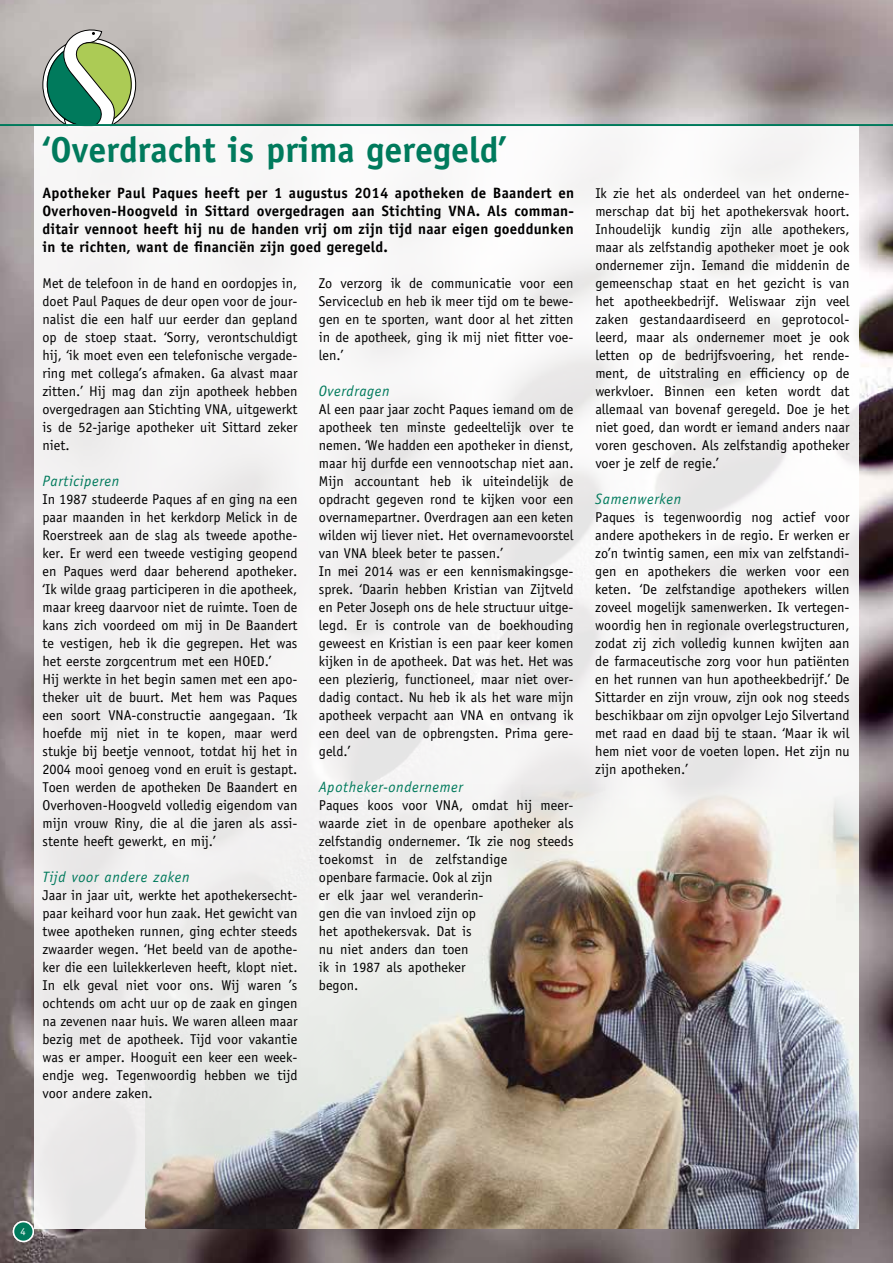
<style>
.page{position:relative;width:893px;height:1263px;background:#fff}
.page>*{position:absolute;margin:0;border:0;box-sizing:border-box;transform-origin:0 0}
.t1{font:700 36px "Officina Sans";color:#007a5c}
.t2{font:700 15px/18px "Officina Sans";letter-spacing:.015em;color:#000;text-align:justify}
.t3{font:italic 15px "Officina Sans";letter-spacing:.04em;color:#007a5c}
.t4{font:14.25px/18px "Officina Sans";color:#000;text-align:justify}
.t5{font:10.5px "Officina Sans";color:#fff}
</style>
<div class="page">
<img style="left:0;top:0;width:893px;height:1263px">
<svg style="left:43px;top:30px;width:93px;height:94px"></svg>
<div style="left:34px;top:126px;width:825px;height:1103px;background:linear-gradient(to bottom,#f9f8f8,#eae8e9)"></div>
<div style="left:14px;top:1221px;width:19px;height:20px;background:#007a5c;border-radius:50%"></div>
<div style="left:13px;top:1221px;width:21px;height:21px;border:2px solid #fff;border-radius:50%"></div>
<hr style="left:0;top:124px;width:893px;height:2px;background:#007a5c">
<img style="left:145px;top:784px;width:714px;height:445px">
<h1 class="t1" style="left:43px;top:127px;width:465px">‘Overdracht is prima geregeld’</h1>
<p class="t2" style="left:43px;top:184px;width:533px">Apotheker Paul Paques heeft per 1 augustus 2014 apotheken de Baandert en Overhoven-Hoogveld in Sittard overgedragen aan Stichting VNA. Als comman&shy;ditair vennoot heeft hij nu de handen vrij om zijn tijd naar eigen goeddunken in te richten, want de financiën zijn goed geregeld.</p>
<p class="t4" style="left:43px;top:274px;width:257px">Met de telefoon in de hand en oordopjes in, doet Paul Paques de deur open voor de jour&shy;nalist die een half uur eerder dan gepland op de stoep staat. ‘Sorry, verontschuldigt hij, ‘ik moet even een telefonische vergade&shy;ring met collega’s afmaken. Ga alvast maar zitten.’ Hij mag dan zijn apotheek hebben overgedragen aan Stichting VNA, uitgewerkt is de 52-jarige apotheker uit Sittard zeker niet.</p>
<p class="t3" style="left:43px;top:472px;width:78px">Participeren</p>
<p class="t4" style="left:43px;top:490px;width:257px;text-align:left">In 1987 studeerde Paques af en ging na een paar maanden in het kerkdorp Melick in de Roerstreek aan de slag als tweede apothe&shy;ker. Er werd een tweede vestiging geopend en Paques werd daar beherend apotheker. ‘Ik wilde graag participeren in die apotheek, maar kreeg daarvoor niet de ruimte. Toen de kans zich voordeed om mij in De Baandert te vestigen, heb ik die gegrepen. Het was het eerste zorgcentrum met een HOED.’<br>Hij werkte in het begin samen met een apo&shy;theker uit de buurt. Met hem was Paques een soort VNA-constructie aangegaan. ‘Ik hoefde mij niet in te kopen, maar werd stukje bij beetje vennoot, totdat hij het in 2004 mooi genoeg vond en eruit is gestapt.<br>Toen werden de apotheken De Baandert en Overhoven-Hoogveld volledig eigendom van mijn vrouw Riny, die al die jaren als assi&shy;stente heeft gewerkt, en mij.’</p>
<p class="t3" style="left:43px;top:868px;width:149px">Tijd voor andere zaken</p>
<p class="t4" style="left:43px;top:886px;width:257px">Jaar in jaar uit, werkte het apothekersecht&shy;paar keihard voor hun zaak. Het gewicht van twee apotheken runnen, ging echter steeds zwaarder wegen. ‘Het beeld van de apothe&shy;ker die een luilekkerleven heeft, klopt niet.<br>In elk geval niet voor ons. Wij waren ’s ochtends om acht uur op de zaak en gingen na zevenen naar huis. We waren alleen maar bezig met de apotheek. Tijd voor vakantie was er amper. Hooguit een keer een week&shy;endje weg. Tegenwoordig hebben we tijd voor andere zaken.</p>
<p class="t4" style="left:319px;top:274px;width:256px">Zo verzorg ik de communicatie voor een Serviceclub en heb ik meer tijd om te bewe&shy;gen en te sporten, want door al het zitten in de apotheek, ging ik mij niet fitter voe&shy;len.’</p>
<p class="t3" style="left:319px;top:382px;width:72px">Overdragen</p>
<p class="t4" style="left:319px;top:400px;width:256px;text-align:left">Al een paar jaar zocht Paques iemand om de apotheek ten minste gedeeltelijk over te nemen. ‘We hadden een apotheker in dienst, maar hij durfde een vennootschap niet aan.<br>Mijn accountant heb ik uiteindelijk de opdracht gegeven rond te kijken voor een overnamepartner. Overdragen aan een keten wilden wij liever niet. Het overnamevoorstel van VNA bleek beter te passen.’<br>In mei 2014 was er een kennismakingsge&shy;sprek. ‘Daarin hebben Kristian van Zijtveld en Peter Joseph ons de hele structuur uitge&shy;legd. Er is controle van de boekhouding geweest en Kristian is een paar keer komen kijken in de apotheek. Dat was het. Het was een plezierig, functioneel, maar niet over&shy;dadig contact. Nu heb ik als het ware mijn apotheek verpacht aan VNA en ontvang ik een deel van de opbrengsten. Prima gere&shy;geld.’</p>
<p class="t3" style="left:319px;top:778px;width:146px">Apotheker-ondernemer</p>
<p class="t4" style="left:319px;top:796px;width:256px;text-align:left">Paques koos voor VNA, omdat hij meer&shy;waarde ziet in de openbare apotheker als zelfstandig ondernemer. ‘Ik zie nog steeds toekomst in de zelfstandige<br>openbare farmacie. Ook al zijn<br>er elk jaar wel veranderin-<br>gen die van invloed zijn op<br>het apothekersvak. Dat is<br>nu niet anders dan toen<br>ik in 1987 als apotheker<br>begon.</p>
<p class="t4" style="left:595px;top:184px;width:256px">Ik zie het als onderdeel van het onderne&shy;merschap dat bij het apothekersvak hoort.<br>Inhoudelijk kundig zijn alle apothekers, maar als zelfstandig apotheker moet je ook ondernemer zijn. Iemand die middenin de gemeenschap staat en het gezicht is van het apotheekbedrijf. Weliswaar zijn veel zaken gestandaardiseerd en geprotocol&shy;leerd, maar als ondernemer moet je ook letten op de bedrijfsvoering, het rende&shy;ment, de uitstraling en efficiency op de werkvloer. Binnen een keten wordt dat allemaal van bovenaf geregeld. Doe je het niet goed, dan wordt er iemand anders naar voren geschoven. Als zelfstandig apotheker voer je zelf de regie.’</p>
<p class="t3" style="left:595px;top:490px;width:87px">Samenwerken</p>
<p class="t4" style="left:595px;top:508px;width:256px">Paques is tegenwoordig nog actief voor andere apothekers in de regio. Er werken er zo’n twintig samen, een mix van zelfstandi&shy;gen en apothekers die werken voor een keten. ‘De zelfstandige apothekers willen zoveel mogelijk samenwerken. Ik vertegen&shy;woordig hen in regionale overlegstructuren, zodat zij zich volledig kunnen kwijten aan de farmaceutische zorg voor hun patiënten en het runnen van hun apotheekbedrijf.’ De Sittarder en zijn vrouw, zijn ook nog steeds beschikbaar om zijn opvolger Lejo Silvertand met raad en daad bij te staan. ‘Maar ik wil hem niet voor de voeten lopen. Het zijn nu zijn apotheken.’</p>
<p class="t5" style="left:21px;top:1225px;width:7px">4</p>
</div>
